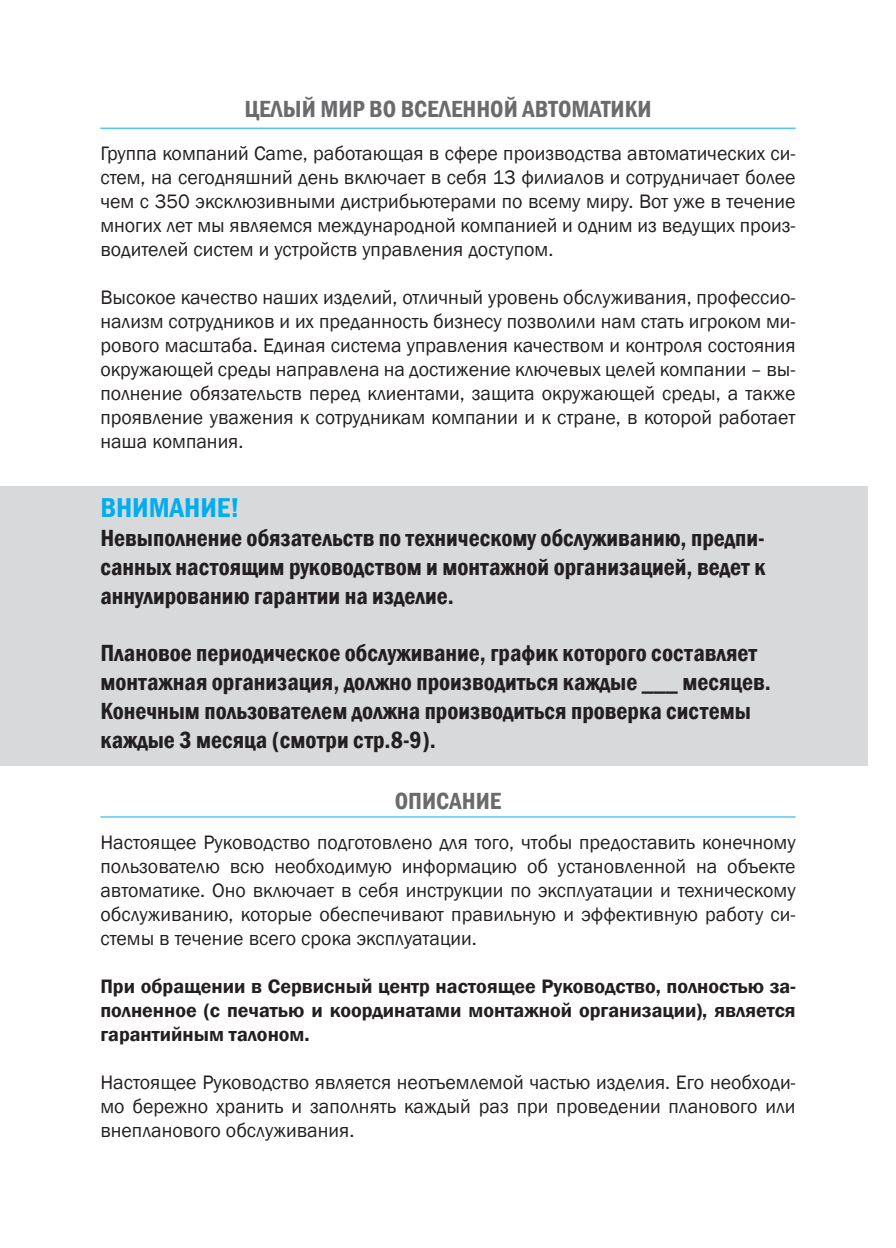
<style>
.page{position:relative;width:896px;height:1248px;background:#fff}
.page>*{position:absolute;margin:0;border:0;box-sizing:border-box;transform-origin:0 0}
.t1{font:600 condensed 28px "Franklin Gothic";color:#00aeef}
.t2{font:600 condensed 24px/28.8px "Franklin Gothic";color:#231f20;text-align:justify}
.t3{font:600 condensed 24px "Franklin Gothic";color:#6b6b6e}
.t4{font:20px/24px "Franklin Gothic";color:#231f20;text-align:justify}
.t5{font:600 20px/24px "Franklin Gothic";color:#231f20;text-align:justify}
</style>
<div class="page">
<div style="left:0;top:486px;width:867px;height:279px;background:#d8d9db"></div>
<hr style="left:100px;top:128px;width:695px;height:1px;background:#00aeef">
<hr style="left:100px;top:816px;width:695px;height:1px;background:#00aeef">
<p class="t3" style="left:244px;top:95px;width:409px">ЦЕЛЫЙ МИР ВО ВСЕЛЕННОЙ АВТОМАТИКИ</p>
<p class="t4" style="left:100px;top:141px;width:697px">Группа компаний Came, работающая в сфере производства автоматических си&shy;стем, на сегодняшний день включает в себя 13 филиалов и сотрудничает более чем с 350 эксклюзивными дистрибьютерами по всему миру. Вот уже в течение многих лет мы являемся международной компанией и одним из ведущих произ&shy;водителей систем и устройств управления доступом.</p>
<p class="t4" style="left:100px;top:285px;width:697px">Высокое качество наших изделий, отличный уровень обслуживания, профессио&shy;нализм сотрудников и их преданность бизнесу позволили нам стать игроком ми&shy;рового масштаба. Единая система управления качеством и контроля состояния окружающей среды направлена на достижение ключевых целей компании – вы&shy;полнение обязательств перед клиентами, защита окружающей среды, а также проявление уважения к сотрудникам компании и к стране, в которой работает наша компания.</p>
<p class="t1" style="left:100px;top:491px;width:141px">ВНИМАНИЕ!</p>
<p class="t2" style="left:100px;top:523px;width:667px">Невыполнение обязательств по техническому обслуживанию, предпи&shy;санных настоящим руководством и монтажной организацией, ведет к аннулированию гарантии на изделие.</p>
<p class="t2" style="left:100px;top:638px;width:672px;text-align:left">Плановое периодическое обслуживание, график которого составляет монтажная организация, должно производиться каждые ___ месяцев.<br>Конечным пользователем должна производиться проверка системы каждые 3 месяца (смотри стр.8-9).</p>
<p class="t3" style="left:395px;top:786px;width:108px">ОПИСАНИЕ</p>
<p class="t4" style="left:100px;top:829px;width:697px">Настоящее Руководство подготовлено для того, чтобы предоставить конечному пользователю всю необходимую информацию об установленной на объекте автоматике. Оно включает в себя инструкции по эксплуатации и техническому обслуживанию, которые обеспечивают правильную и эффективную работу си&shy;стемы в течение всего срока эксплуатации.</p>
<p class="t5" style="left:100px;top:973px;width:697px">При обращении в Сервисный центр настоящее Руководство, полностью за&shy;полненное (с печатью и координатами монтажной организации), является гарантийным талоном.</p>
<p class="t4" style="left:100px;top:1069px;width:697px">Настоящее Руководство является неотъемлемой частью изделия. Его необходи&shy;мо бережно хранить и заполнять каждый раз при проведении планового или внепланового обслуживания.</p>
</div>
